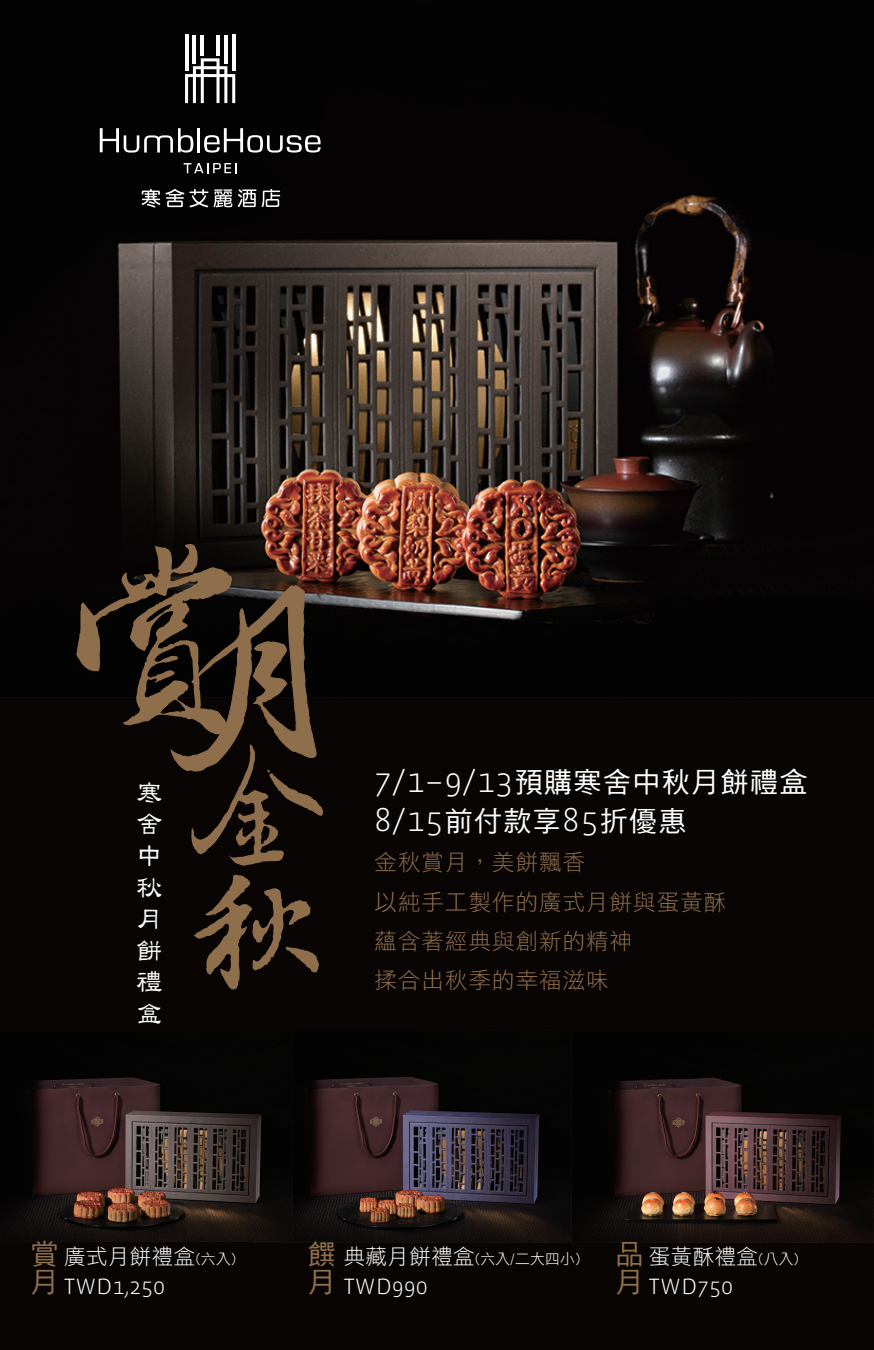
<style>
.page{position:relative;width:874px;height:1350px;background:#fff}
.page>*{position:absolute;margin:0;border:0;box-sizing:border-box;transform-origin:0 0}
.t1{font:28.66px/31.5px "DF Li Shu Std W5";color:#fff;scale:.9 1}
.t2{font:28px/39.2px "DF Hei Std W5";letter-spacing:.05em;color:#fff}
.t3{font:28px/28px "DF Hei Std W5";color:#8f6e4c}
.t4{font:300 22.71px "Vista Sans OT";letter-spacing:.025em;color:#fff}
.t5{font:22.36px/39.2px "DF Hei Std W3";letter-spacing:.05em;color:#8f6e4c}
.t6{font:21.35px "DF Hei Std W3";letter-spacing:.025em;color:#fff}
.t7{font:14.7px "DF Hei Std W3";letter-spacing:.025em;color:#fff}
.s1{font-family:"Vista Sans OT";font-weight:300;font-size:33.95px}
.s2{font-size:14.7px}
.s3{font-size:21.35px}
</style>
<div class="page">
<div style="left:0;top:0;width:873px;height:1349px;background:#080504"></div>
<img style="left:99px;top:34px;width:675px;height:590px">
<svg style="left:76px;top:543px;width:247px;height:322px"></svg>
<svg style="left:194px;top:874px;width:125px;height:115px"></svg>
<img style="left:571px;top:1077px;width:302px;height:164px">
<img style="left:292px;top:1077px;width:279px;height:164px">
<img style="left:14px;top:1077px;width:278px;height:164px">
<hr style="left:197px;top:128px;width:3px;height:24px;background:#fff">
<svg style="left:100px;top:128px;width:93px;height:24px"></svg>
<svg style="left:204px;top:128px;width:116px;height:24px"></svg>
<svg style="left:183px;top:163px;width:53px;height:10px"></svg>
<svg style="left:185px;top:58px;width:50px;height:45px"></svg>
<hr style="left:185px;top:35px;width:3px;height:36px;background:#fff">
<hr style="left:232px;top:35px;width:3px;height:36px;background:#fff">
<hr style="left:193px;top:35px;width:3px;height:28px;background:#fff">
<hr style="left:224px;top:35px;width:3px;height:28px;background:#fff">
<hr style="left:201px;top:35px;width:3px;height:20px;background:#fff">
<hr style="left:216px;top:35px;width:3px;height:20px;background:#fff">
<svg style="left:142px;top:189px;width:90px;height:18px"></svg>
<svg style="left:238px;top:189px;width:42px;height:18px"></svg>
<p class="t1" style="left:136px;top:776px;width:29px">寒舍中秋月餅禮盒</p>
<p class="t2" style="left:374px;top:761px;width:434px"><span class="s1">7/1–9/13</span>預購寒舍中秋月餅禮盒<br><span class="s1">8/15</span>前付款享<span class="s1">85</span>折優惠</p>
<p class="t5" style="left:374px;top:842px;width:353px">金秋賞月，美餅飄香<br>以純手工製作的廣式月餅與蛋黃酥蘊含著經典與創新的精神<br>揉合出秋季的幸福滋味</p>
<p class="t3" style="left:30px;top:1239px;width:28px">賞月</p>
<p class="t6" style="left:64px;top:1244px;width:173px">廣式月餅禮盒<span class="s2">(六入)</span></p>
<p class="t4" style="left:64px;top:1274px;width:102px">TWD1,250</p>
<p class="t3" style="left:308px;top:1239px;width:28px">饌月</p>
<p class="t3" style="left:615px;top:1239px;width:27px">品月</p>
<p class="t7" style="left:343px;top:1250px;width:238px"><span class="s3">典藏月餅禮盒</span>(六入/二大四小)</p>
<p class="t4" style="left:343px;top:1274px;width:85px">TWD990</p>
<p class="t6" style="left:648px;top:1244px;width:151px">蛋黃酥禮盒<span class="s2">(八入)</span></p>
<p class="t4" style="left:648px;top:1274px;width:85px">TWD750</p>
</div>
